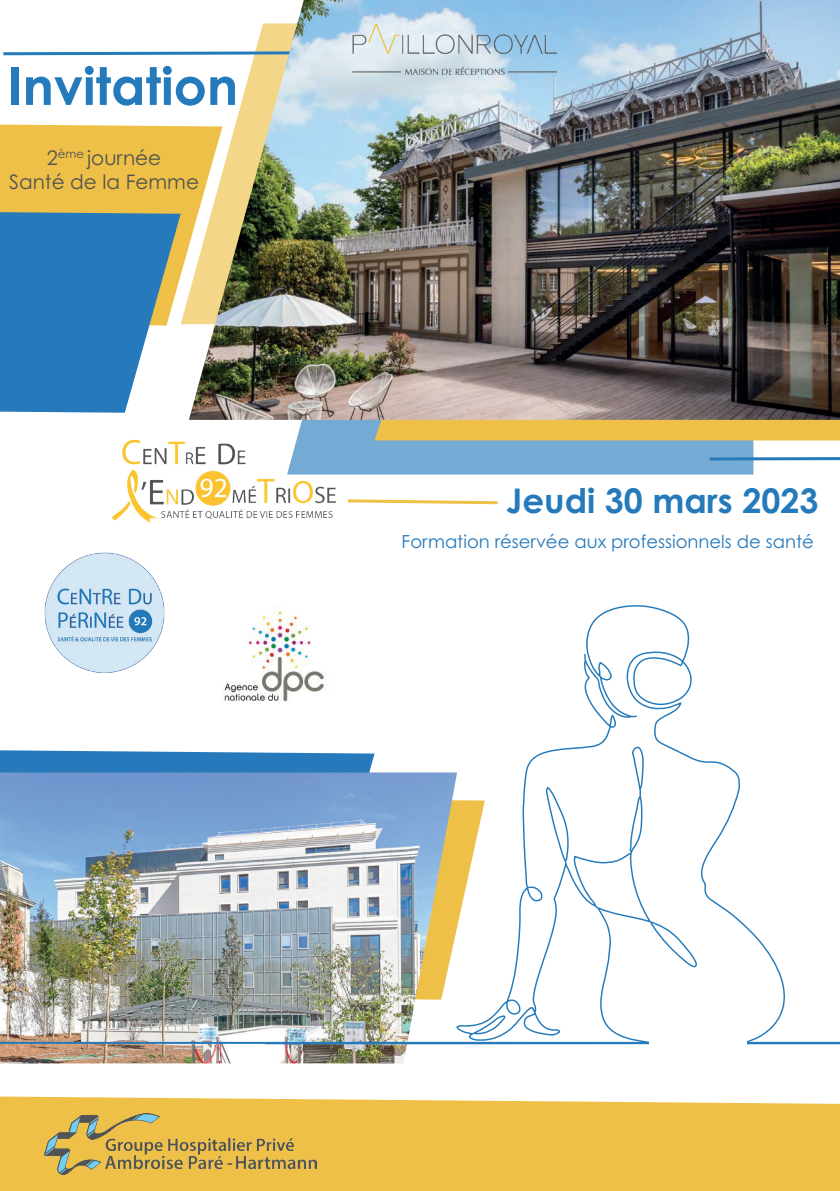
<style>
.page{position:relative;width:840px;height:1191px;background:#fff}
.page>*{position:absolute;margin:0;border:0;box-sizing:border-box;transform-origin:0 0}
.t1{font:700 52px "Century Gothic Pro";color:#247aba}
.t2{font:700 34px "Century Gothic Pro";color:#247aba}
.t3{font:20px/24px "Century Gothic Pro";color:#4f5351;text-align:center}
.t4{font:18px "Century Gothic Pro";color:#267abc}
</style>
<div class="page">
<div style="left:0;top:1096px;width:839px;height:95px;background:#efc047"></div>
<svg style="left:0;top:750px;width:264px;height:22px;background:#3482c0"></svg>
<div style="left:0;top:125px;width:189px;height:200px;background:#efc047"></div>
<div style="left:300px;top:420px;width:453px;height:54px;background:#75aad4"></div>
<div style="left:374px;top:420px;width:465px;height:20px;background:#efc047"></div>
<svg style="left:3px;top:51px;width:186px;height:5px"></svg>
<img style="left:189px;top:0;width:650px;height:420px">
<img style="left:44px;top:552px;width:121px;height:120px">
<img style="left:112px;top:426px;width:225px;height:97px">
<img style="left:45px;top:1113px;width:271px;height:61px">
<img style="left:0;top:772px;width:407px;height:291px">
<svg style="left:706px;top:454px;width:133px;height:8px"></svg>
<svg style="left:0;top:212px;width:181px;height:201px;background:#488cbe"></svg>
<svg style="left:264px;top:605px;width:575px;height:440px"></svg>
<hr style="left:0;top:1041px;width:839px;height:2px;background:#267abc">
<div style="left:648px;top:1033px;width:98px;height:22px;background:#fff"></div>
<svg style="left:348px;top:499px;width:150px;height:6px"></svg>
<img style="left:337px;top:13px;width:234px;height:75px">
<img style="left:222px;top:605px;width:115px;height:103px">
<h1 class="t1" style="left:8px;top:54px;width:231px">Invitation</h1>
<p class="t3" style="left:9px;top:145px;width:191px">2<sup>ème</sup> journée<br>Santé de la Femme</p>
<h2 class="t2" style="left:506px;top:479px;width:314px">Jeudi 30 mars 2023</h2>
<p class="t4" style="left:401px;top:531px;width:413px">Formation réservée aux professionnels de santé</p>
</div>
